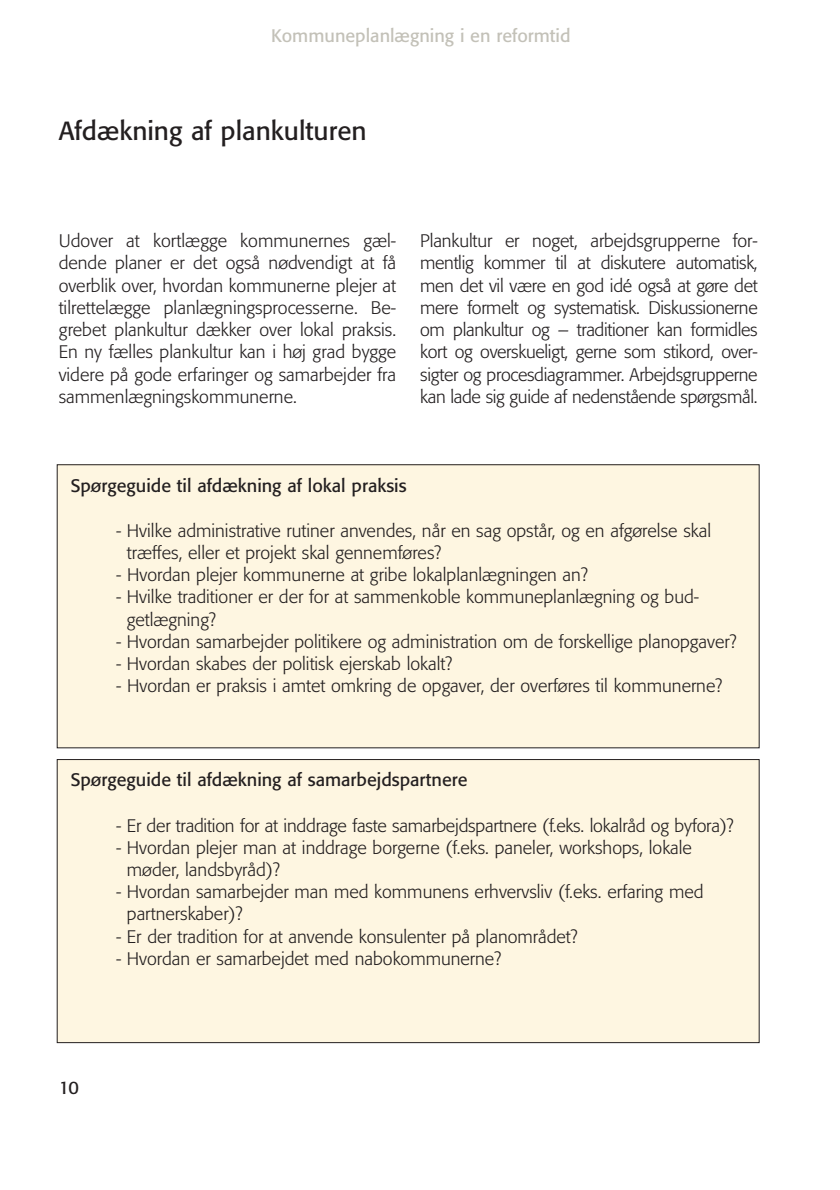
<style>
.page{position:relative;width:840px;height:1190px;background:#fff}
.page>*{position:absolute;margin:0;border:0;box-sizing:border-box;transform-origin:0 0}
.t1{font:26px "Formata";color:#231f20}
.t2{font:300 18px/22.2px "Formata";color:#231f20}
.t3{font:18px "Formata";color:#231f20}
.t4{font:18px "Formata";color:#c3c1b8}
</style>
<div class="page">
<div style="left:57px;top:465px;width:702px;height:283px;background:#fef6e1"></div>
<div style="left:57px;top:760px;width:702px;height:283px;background:#fef6e1"></div>
<p class="t4" style="left:271px;top:27px;width:301px">Kommuneplanlægning i en reformtid</p>
<h1 class="t1" style="left:59px;top:119px;width:310px">Afdækning af plankulturen</h1>
<p class="t2" style="left:59px;top:231px;width:339px;text-align:justify">Udover at kortlægge kommunernes gæl&shy;dende planer er det også nødvendigt at få overblik over, hvordan kommunerne plejer at tilrettelægge planlægningsprocesserne. Be&shy;grebet plankultur dækker over lokal praksis.<br>En ny fælles plankultur kan i høj grad bygge videre på gode erfaringer og samarbejder fra sammenlægningskommunerne.</p>
<p class="t2" style="left:420px;top:231px;width:339px;text-align:justify">Plankultur er noget, arbejdsgrupperne for&shy;mentlig kommer til at diskutere automatisk, men det vil være en god idé også at gøre det mere formelt og systematisk. Diskussionerne om plankultur og – traditioner kan formidles kort og overskueligt, gerne som stikord, over&shy;sigter og procesdiagrammer. Arbejdsgrupperne kan lade sig guide af nedenstående spørgsmål.</p>
<p class="t3" style="left:71px;top:477px;width:337px">Spørgeguide til afdækning af lokal praksis</p>
<p class="t2" style="left:127px;top:521px;width:586px;text-indent:-11px">- Hvilke administrative rutiner anvendes, når en sag opstår, og en afgørelse skal træffes, eller et projekt skal gennemføres?</p>
<p class="t2" style="left:116px;top:565px;width:473px">- Hvordan plejer kommunerne at gribe lokalplanlægningen an?</p>
<p class="t2" style="left:127px;top:587px;width:574px;text-indent:-11px">- Hvilke traditioner er der for at sammenkoble kommuneplanlægning og bud&shy;getlægning?</p>
<p class="t2" style="left:116px;top:632px;width:622px">- Hvordan samarbejder politikere og administration om de forskellige planopgaver?</p>
<p class="t2" style="left:116px;top:654px;width:338px">- Hvordan skabes der politisk ejerskab lokalt?</p>
<p class="t2" style="left:116px;top:676px;width:608px">- Hvordan er praksis i amtet omkring de opgaver, der overføres til kommunerne?</p>
<p class="t3" style="left:71px;top:772px;width:398px">Spørgeguide til afdækning af samarbejdspartnere</p>
<p class="t2" style="left:116px;top:815px;width:619px">- Er der tradition for at inddrage faste samarbejdspartnere (f.eks. lokalråd og byfora)?</p>
<p class="t2" style="left:127px;top:838px;width:567px;text-indent:-11px">- Hvordan plejer man at inddrage borgerne (f.eks. paneler, workshops, lokale møder, landsbyråd)?</p>
<p class="t2" style="left:127px;top:882px;width:578px;text-indent:-11px">- Hvordan samarbejder man med kommunens erhvervsliv (f.eks. erfaring med partnerskaber)?</p>
<p class="t2" style="left:116px;top:927px;width:463px">- Er der tradition for at anvende konsulenter på planområdet?</p>
<p class="t2" style="left:116px;top:949px;width:387px">- Hvordan er samarbejdet med nabokommunerne?</p>
<p class="t3" style="left:59px;top:1079px;width:22px">10</p>
</div>
